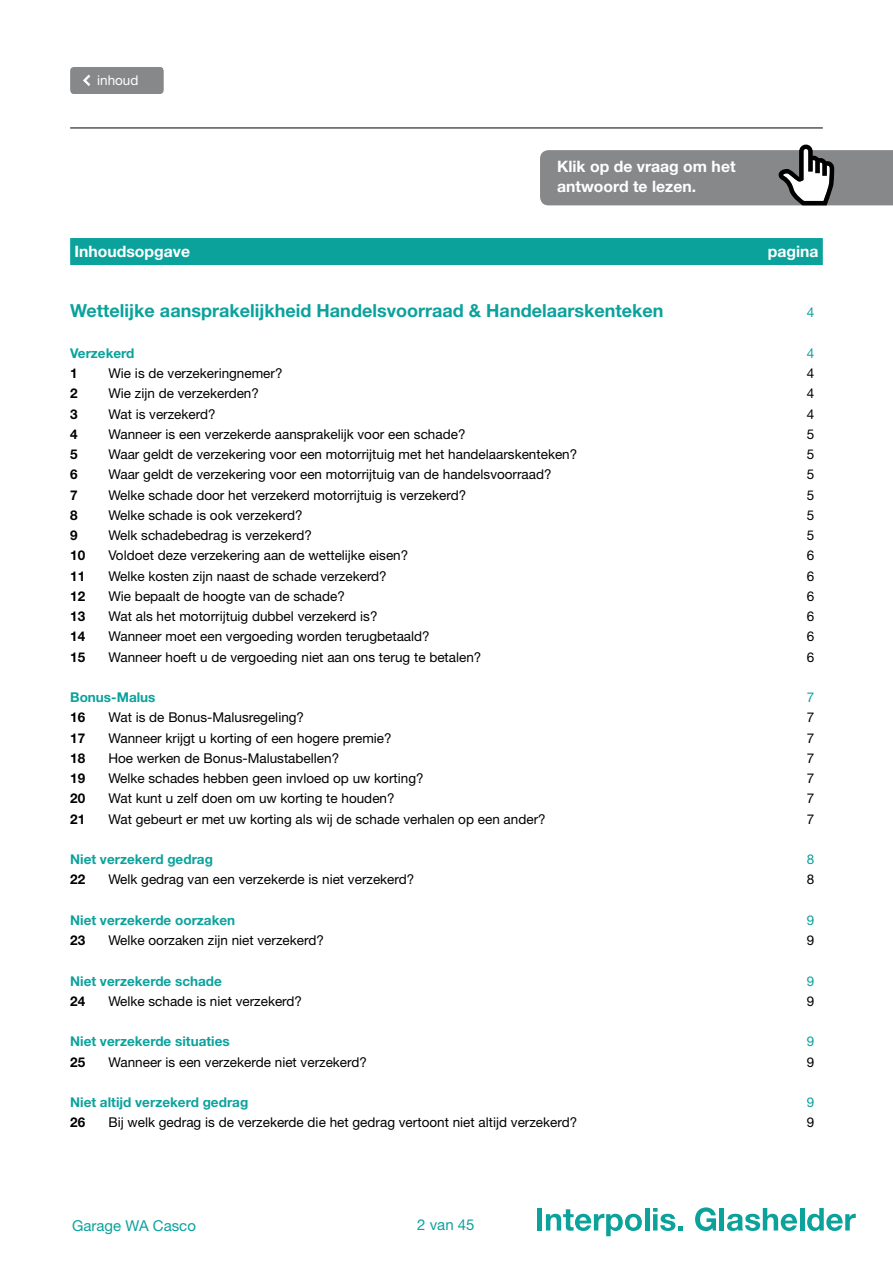
<style>
.page{position:relative;width:893px;height:1263px;background:#fff}
.page>*{position:absolute;margin:0;border:0;box-sizing:border-box;transform-origin:0 0}
.t1{font:700 18px "Helvetica Neue LT Std";color:#0ba29c}
.t2{font:700 15.75px/20.2px "Helvetica Neue LT Std";color:#fff}
.t3{font:15px "Helvetica Neue LT Std";color:#0ba29c}
.t4{font:13.5px "Helvetica Neue LT Std";color:#000}
.t5{font:700 13.5px "Helvetica Neue LT Std";color:#0ba29c}
.t6{font:700 13.5px "Helvetica Neue LT Std";color:#000}
.t7{font:13.5px "Helvetica Neue LT Std";color:#0ba29c}
.t8{font:13.5px "Helvetica Neue LT Std";color:#fff}
</style>
<div class="page">
<hr style="left:70px;top:128px;width:753px;height:1px;background:#000">
<div style="left:537px;top:1208px;width:5px;height:22px;background:#0ba29c"></div>
<svg style="left:546px;top:1209px;width:96px;height:27px"></svg>
<hr style="left:645px;top:1208px;width:4px;height:22px;background:#0ba29c">
<svg style="left:653px;top:1208px;width:30px;height:23px"></svg>
<svg style="left:695px;top:1207px;width:21px;height:24px"></svg>
<hr style="left:720px;top:1208px;width:4px;height:22px;background:#0ba29c">
<svg style="left:727px;top:1208px;width:70px;height:23px"></svg>
<hr style="left:800px;top:1208px;width:4px;height:22px;background:#0ba29c">
<svg style="left:807px;top:1208px;width:49px;height:23px"></svg>
<div style="left:70px;top:67px;width:94px;height:27px;background:#87888a"></div>
<svg style="left:540px;top:145px;width:353px;height:60px;background:#909193"></svg>
<div style="left:70px;top:238px;width:753px;height:27px;background:#0ba29c"></div>
<p class="t8" style="left:97px;top:72px;width:43px">inhoud</p>
<p class="t2" style="left:557px;top:156px;width:180px">Klik op de vraag om het antwoord te lezen.</p>
<p class="t2" style="left:74px;top:240px;width:117px">Inhoudsopgave</p>
<p class="t2" style="left:768px;top:240px;width:52px">pagina</p>
<h1 class="t1" style="left:70px;top:300px;width:595px">Wettelijke aansprakelijkheid Handelsvoorraad &amp; Handelaarskenteken</h1>
<p class="t7" style="left:807px;top:304px;width:9px">4</p>
<p class="t5" style="left:70px;top:345px;width:66px">Verzekerd</p>
<p class="t7" style="left:807px;top:345px;width:9px">4</p>
<p class="t6" style="left:70px;top:365px;width:9px">1</p>
<p class="t4" style="left:108px;top:365px;width:176px">Wie is de verzekeringnemer?</p>
<p class="t4" style="left:807px;top:365px;width:9px">4</p>
<p class="t6" style="left:70px;top:385px;width:9px">2</p>
<p class="t4" style="left:108px;top:385px;width:152px">Wie zijn de verzekerden?</p>
<p class="t4" style="left:807px;top:385px;width:9px">4</p>
<p class="t6" style="left:70px;top:405px;width:9px">3</p>
<p class="t4" style="left:108px;top:406px;width:109px">Wat is verzekerd?</p>
<p class="t4" style="left:807px;top:406px;width:9px">4</p>
<p class="t6" style="left:70px;top:426px;width:9px">4</p>
<p class="t4" style="left:108px;top:426px;width:359px">Wanneer is een verzekerde aansprakelijk voor een schade?</p>
<p class="t4" style="left:807px;top:426px;width:9px">5</p>
<p class="t6" style="left:70px;top:446px;width:9px">5</p>
<p class="t4" style="left:108px;top:446px;width:470px">Waar geldt de verzekering voor een motorrijtuig met het handelaarskenteken?</p>
<p class="t4" style="left:807px;top:446px;width:9px">5</p>
<p class="t6" style="left:70px;top:466px;width:9px">6</p>
<p class="t4" style="left:108px;top:466px;width:445px">Waar geldt de verzekering voor een motorrijtuig van de handelsvoorraad?</p>
<p class="t4" style="left:807px;top:466px;width:9px">5</p>
<p class="t6" style="left:70px;top:486px;width:9px">7</p>
<p class="t4" style="left:108px;top:487px;width:359px">Welke schade door het verzekerd motorrijtuig is verzekerd?</p>
<p class="t4" style="left:807px;top:487px;width:9px">5</p>
<p class="t6" style="left:70px;top:507px;width:9px">8</p>
<p class="t4" style="left:108px;top:507px;width:196px">Welke schade is ook verzekerd?</p>
<p class="t4" style="left:807px;top:507px;width:9px">5</p>
<p class="t6" style="left:70px;top:527px;width:9px">9</p>
<p class="t4" style="left:108px;top:527px;width:205px">Welk schadebedrag is verzekerd?</p>
<p class="t4" style="left:807px;top:527px;width:9px">5</p>
<p class="t6" style="left:70px;top:547px;width:17px">10</p>
<p class="t4" style="left:108px;top:547px;width:301px">Voldoet deze verzekering aan de wettelijke eisen?</p>
<p class="t4" style="left:807px;top:547px;width:9px">6</p>
<p class="t6" style="left:70px;top:567px;width:17px">11</p>
<p class="t4" style="left:108px;top:568px;width:280px">Welke kosten zijn naast de schade verzekerd?</p>
<p class="t4" style="left:807px;top:568px;width:9px">6</p>
<p class="t6" style="left:70px;top:588px;width:17px">12</p>
<p class="t4" style="left:108px;top:588px;width:238px">Wie bepaalt de hoogte van de schade?</p>
<p class="t4" style="left:807px;top:588px;width:9px">6</p>
<p class="t6" style="left:70px;top:608px;width:17px">13</p>
<p class="t4" style="left:108px;top:608px;width:271px">Wat als het motorrijtuig dubbel verzekerd is?</p>
<p class="t4" style="left:807px;top:608px;width:9px">6</p>
<p class="t6" style="left:70px;top:628px;width:17px">14</p>
<p class="t4" style="left:108px;top:628px;width:323px">Wanneer moet een vergoeding worden terugbetaald?</p>
<p class="t4" style="left:807px;top:628px;width:9px">6</p>
<p class="t6" style="left:70px;top:648px;width:17px">15</p>
<p class="t4" style="left:108px;top:649px;width:375px">Wanneer hoeft u de vergoeding niet aan ons terug te betalen?</p>
<p class="t4" style="left:807px;top:649px;width:9px">6</p>
<p class="t5" style="left:70px;top:689px;width:87px">Bonus-Malus</p>
<p class="t7" style="left:807px;top:689px;width:9px">7</p>
<p class="t6" style="left:70px;top:709px;width:17px">16</p>
<p class="t4" style="left:108px;top:709px;width:197px">Wat is de Bonus-Malusregeling?</p>
<p class="t4" style="left:807px;top:709px;width:9px">7</p>
<p class="t6" style="left:70px;top:729px;width:17px">17</p>
<p class="t4" style="left:108px;top:730px;width:285px">Wanneer krijgt u korting of een hogere premie?</p>
<p class="t4" style="left:807px;top:730px;width:9px">7</p>
<p class="t6" style="left:70px;top:750px;width:17px">18</p>
<p class="t4" style="left:108px;top:750px;width:232px">Hoe werken de Bonus-Malustabellen?</p>
<p class="t4" style="left:807px;top:750px;width:9px">7</p>
<p class="t6" style="left:70px;top:770px;width:17px">19</p>
<p class="t4" style="left:108px;top:770px;width:317px">Welke schades hebben geen invloed op uw korting?</p>
<p class="t4" style="left:807px;top:770px;width:9px">7</p>
<p class="t6" style="left:70px;top:790px;width:17px">20</p>
<p class="t4" style="left:108px;top:790px;width:288px">Wat kunt u zelf doen om uw korting te houden?</p>
<p class="t4" style="left:807px;top:790px;width:9px">7</p>
<p class="t6" style="left:70px;top:810px;width:17px">21</p>
<p class="t4" style="left:108px;top:811px;width:439px">Wat gebeurt er met uw korting als wij de schade verhalen op een ander?</p>
<p class="t4" style="left:807px;top:811px;width:9px">7</p>
<p class="t5" style="left:70px;top:851px;width:144px">Niet verzekerd gedrag</p>
<p class="t7" style="left:807px;top:851px;width:9px">8</p>
<p class="t6" style="left:70px;top:871px;width:17px">22</p>
<p class="t4" style="left:108px;top:871px;width:307px">Welk gedrag van een verzekerde is niet verzekerd?</p>
<p class="t4" style="left:807px;top:871px;width:9px">8</p>
<p class="t5" style="left:70px;top:912px;width:167px">Niet verzekerde oorzaken</p>
<p class="t7" style="left:807px;top:912px;width:9px">9</p>
<p class="t6" style="left:70px;top:932px;width:17px">23</p>
<p class="t4" style="left:108px;top:932px;width:217px">Welke oorzaken zijn niet verzekerd?</p>
<p class="t4" style="left:807px;top:932px;width:9px">9</p>
<p class="t5" style="left:70px;top:972px;width:153px">Niet verzekerde schade</p>
<p class="t7" style="left:807px;top:973px;width:9px">9</p>
<p class="t6" style="left:70px;top:993px;width:17px">24</p>
<p class="t4" style="left:108px;top:993px;width:195px">Welke schade is niet verzekerd?</p>
<p class="t4" style="left:807px;top:993px;width:9px">9</p>
<p class="t5" style="left:70px;top:1033px;width:161px">Niet verzekerde situaties</p>
<p class="t7" style="left:807px;top:1033px;width:9px">9</p>
<p class="t6" style="left:70px;top:1053px;width:17px">25</p>
<p class="t4" style="left:108px;top:1054px;width:260px">Wanneer is een verzekerde niet verzekerd?</p>
<p class="t4" style="left:807px;top:1054px;width:9px">9</p>
<p class="t5" style="left:70px;top:1094px;width:180px">Niet altijd verzekerd gedrag</p>
<p class="t7" style="left:807px;top:1094px;width:9px">9</p>
<p class="t6" style="left:70px;top:1114px;width:17px">26</p>
<p class="t4" style="left:108px;top:1114px;width:470px">Bij welk gedrag is de verzekerde die het gedrag vertoont niet altijd verzekerd?</p>
<p class="t4" style="left:807px;top:1114px;width:9px">9</p>
<p class="t3" style="left:72px;top:1216px;width:125px">Garage WA Casco</p>
<p class="t3" style="left:417px;top:1216px;width:59px">2 van 45</p>
</div>
